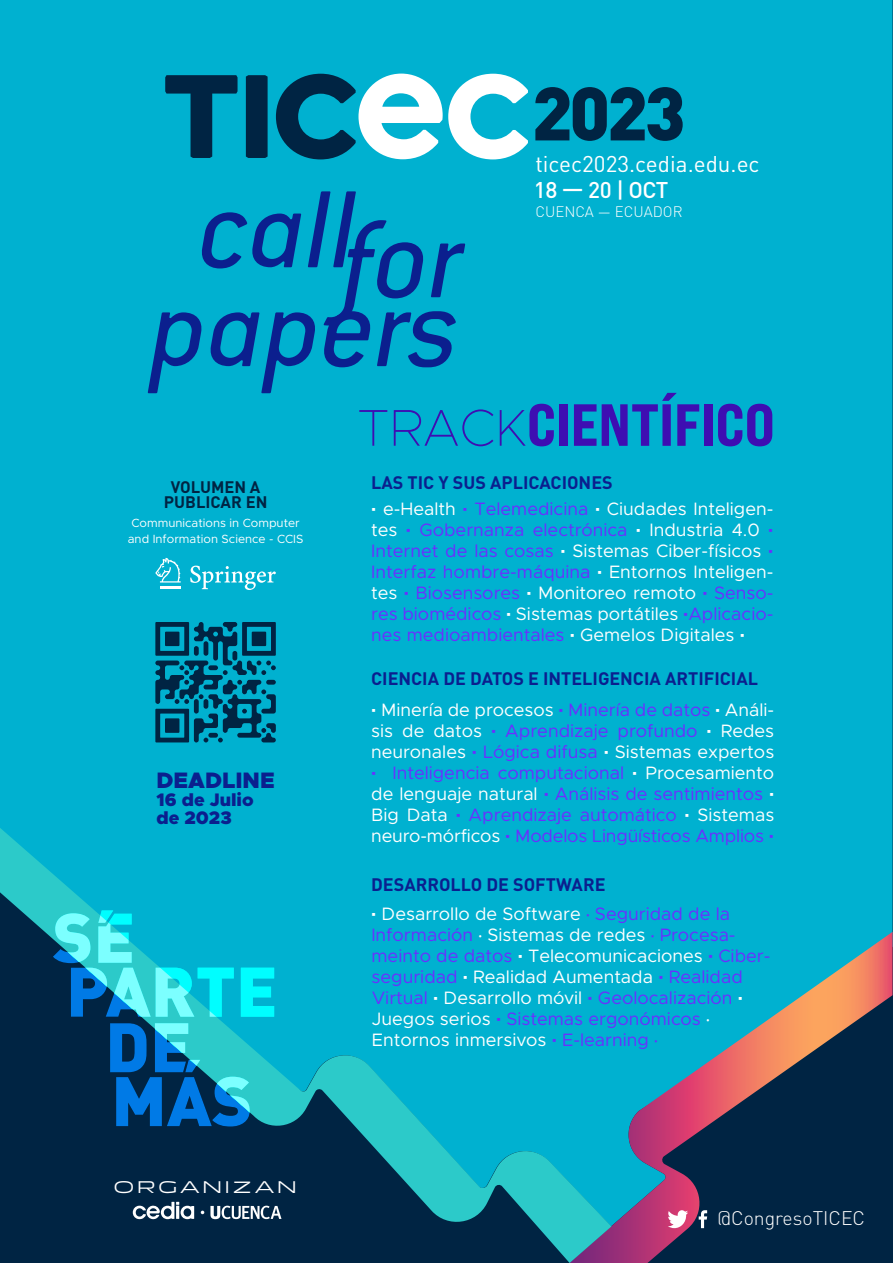
<style>
.page{position:relative;width:893px;height:1263px;background:#fff}
.page>*{position:absolute;margin:0;border:0;box-sizing:border-box;transform-origin:0 0}
.t1{font:22.5px "DIN Pro";color:#fff}
.t2{font:500 22.5px "DIN Pro";letter-spacing:-.02em;color:#fff}
.t3{font:900 22.5px "Metropolis";color:#0b1f8e}
.t4{font:300 19.5px "DIN Pro";color:#fff}
.t5{font:900 18.15px/17.9px "Metropolis";color:#0b1f8e}
.t6{font:18px/21px "Metropolis";color:#6b2eff}
.t7{font:18px/21px "Metropolis";color:#fff;text-align:justify}
.t8{font:700 17.85px "DIN Pro";color:#0b1f8e}
.t9{font:17.25px "Panchang";letter-spacing:.2em;color:#fff}
.t10{font:700 16.5px/15px "DIN Pro";color:#002443;text-align:center}
.t11{font:300 15px "DIN Pro";color:#fff}
.t12{font:11.85px/16.6px "Metropolis";color:#fff;text-align:center}
.s1{font-family:"Gotham";font-weight:700}
.s2{font-family:"Gotham";font-weight:700;color:#6b2eff}
.s3{color:#6b2eff}
.s4{font-family:"Gotham";font-weight:700;color:#fff}
.s5{color:#fff}
.s6{font-family:"Myriad Pro"}
.s7{font-family:"Myriad Pro";color:#fff}
</style>
<div class="page">
<div style="left:0;top:0;width:892px;height:932px;background:#00b1d0"></div>
<svg style="left:611px;top:932px;width:281px;height:331px;background:#32617a"></svg>
<svg style="left:0;top:828px;width:611px;height:435px;background:#05829e"></svg>
<svg style="left:699px;top:1210px;width:8px;height:18px"></svg>
<svg style="left:667px;top:1210px;width:21px;height:18px"></svg>
<svg style="left:155px;top:558px;width:26px;height:24px"></svg>
<hr style="left:160px;top:586px;width:21px;height:3px;background:#fff">
<svg style="left:190px;top:566px;width:86px;height:24px;background:#39c2da"></svg>
<svg style="left:155px;top:622px;width:121px;height:121px;background:#006a89"></svg>
<div style="left:246px;top:75px;width:22px;height:83px;background:#002443"></div>
<svg style="left:165px;top:75px;width:73px;height:83px;background:#007190"></svg>
<svg style="left:276px;top:74px;width:252px;height:85px"></svg>
<svg style="left:535px;top:87px;width:148px;height:54px;background:#005c7b"></svg>
<svg style="left:148px;top:191px;width:317px;height:202px;background:#0290c1"></svg>
<svg style="left:210px;top:1206px;width:71px;height:13px"></svg>
<svg style="left:133px;top:1202px;width:61px;height:17px"></svg>
<svg style="left:201px;top:1210px;width:3px;height:4px"></svg>
<svg style="left:53px;top:910px;width:181px;height:107px;background:#20b9cf"></svg>
<svg style="left:241px;top:968px;width:33px;height:49px;background:#00ebf3"></svg>
<svg style="left:110px;top:1023px;width:140px;height:103px;background:#117db0"></svg>
<svg style="left:359px;top:410px;width:28px;height:36px"></svg>
<svg style="left:394px;top:409px;width:99px;height:37px;background:#0998cb"></svg>
<svg style="left:500px;top:404px;width:54px;height:42px;background:#1578c5"></svg>
<div style="left:559px;top:404px;width:8px;height:42px;background:#3e0eb2"></div>
<svg style="left:574px;top:404px;width:22px;height:42px"></svg>
<svg style="left:602px;top:393px;width:97px;height:53px;background:#1a6ac3"></svg>
<div style="left:704px;top:404px;width:8px;height:42px;background:#3e0eb2"></div>
<svg style="left:718px;top:404px;width:54px;height:42px;background:#244fbe"></svg>
<p class="t1" style="left:535px;top:149px;width:226px">ticec2023.cedia.edu.ec</p>
<p class="t2" style="left:534px;top:175px;width:136px">18 — 20 | OCT</p>
<p class="t11" style="left:535px;top:202px;width:149px">CUENCA ― ECUADOR</p>
<p class="t10" style="left:164px;top:479px;width:105px">VOLUMEN A<br>PUBLICAR EN</p>
<p class="t8" style="left:371px;top:470px;width:243px">LAS TIC Y SUS APLICACIONES</p>
<p class="t7" style="left:371px;top:498px;width:404px"><span class="s1">·</span> e-Health <span class="s2">·</span> <span class="s3">Telemedicina</span> <span class="s1">·</span> Ciudades Inteligen&shy;tes <span class="s2">·</span> <span class="s3">Gobernanza electrónica</span> <span class="s1">·</span> Industria 4.0 <span class="s2">· </span><span class="s3">Internet de las cosas</span> <span class="s1">·</span> Sistemas Ciber-físicos <span class="s2">· </span><span class="s3">Interfaz hombre-máquina</span> <span class="s1">·</span> Entornos Inteligen&shy;tes <span class="s2">·</span> <span class="s3">Biosensores</span> <span class="s1">·</span> Monitoreo remoto <span class="s2">·</span> <span class="s3">Senso&shy;res biomédicos</span> <span class="s1">·</span> Sistemas portátiles <span class="s2">·</span><span class="s3">Aplicacio&shy;nes medioambientales</span> <span class="s1">·</span> Gemelos Digitales <span class="s1">·</span></p>
<p class="t12" style="left:128px;top:514px;width:177px">Communications in Computer and Information Science - CCIS</p>
<p class="t3" style="left:157px;top:766px;width:120px">DEADLINE</p>
<p class="t5" style="left:157px;top:791px;width:99px">16 de Julio de 2023</p>
<p class="t9" style="left:114px;top:1177px;width:184px">ORGANIZAN</p>
<p class="t8" style="left:371px;top:667px;width:388px">CIENCIA DE DATOS E INTELIGENCIA ARTIFICIAL</p>
<p class="t6" style="left:371px;top:699px;width:404px;text-align:justify"><span class="s4">·</span> <span class="s5">Minería de procesos</span> <span class="s1">·</span> Minería de datos <span class="s4">·</span> <span class="s5">Análi&shy;sis de datos</span> <span class="s1">·</span> Aprendizaje profundo <span class="s4">·</span> <span class="s5">Redes neuronales</span> <span class="s1">·</span> Lógica difusa <span class="s4">·</span> <span class="s5">Sistemas expertos </span><span class="s1">·</span> Inteligencia computacional <span class="s4">·</span> <span class="s5">Procesamiento de lenguaje natural</span> <span class="s1">·</span> Análisis de sentimientos <span class="s4">· </span><span class="s5">Big Data</span> <span class="s1">·</span> Aprendizaje automático <span class="s4">·</span> <span class="s5">Sistemas neuro-mórficos</span> <span class="s1">·</span> Modelos Lingüísticos Amplios <span class="s1">·</span></p>
<p class="t8" style="left:371px;top:872px;width:236px">DESARROLLO DE SOFTWARE</p>
<p class="t6" style="left:371px;top:903px;width:401px"><span class="s4">·</span> <span class="s5">Desarrollo de Software</span> <span class="s6">·</span> Seguridad de la Información <span class="s7">·</span> <span class="s5">Sistemas de redes</span> <span class="s6">·</span> Procesa&shy;meinto de datos <span class="s4">·</span> <span class="s5">Telecomunicaciones</span> <span class="s1">·</span> Ciber&shy;seguridad <span class="s4">·</span> <span class="s5">Realidad Aumentada</span> <span class="s1">·</span> Realidad Virtual <span class="s4">·</span> <span class="s5">Desarrollo móvil</span> <span class="s1">·</span> Geolocalización <span class="s4">· </span><span class="s5">Juegos serios</span> <span class="s1">·</span> Sistemas ergonómicos <span class="s7">· </span><span class="s5">Entornos inmersivos</span> <span class="s1">·</span> E-learning <span class="s6">·</span></p>
<p class="t4" style="left:718px;top:1204px;width:149px">@CongresoTICEC</p>
</div>
